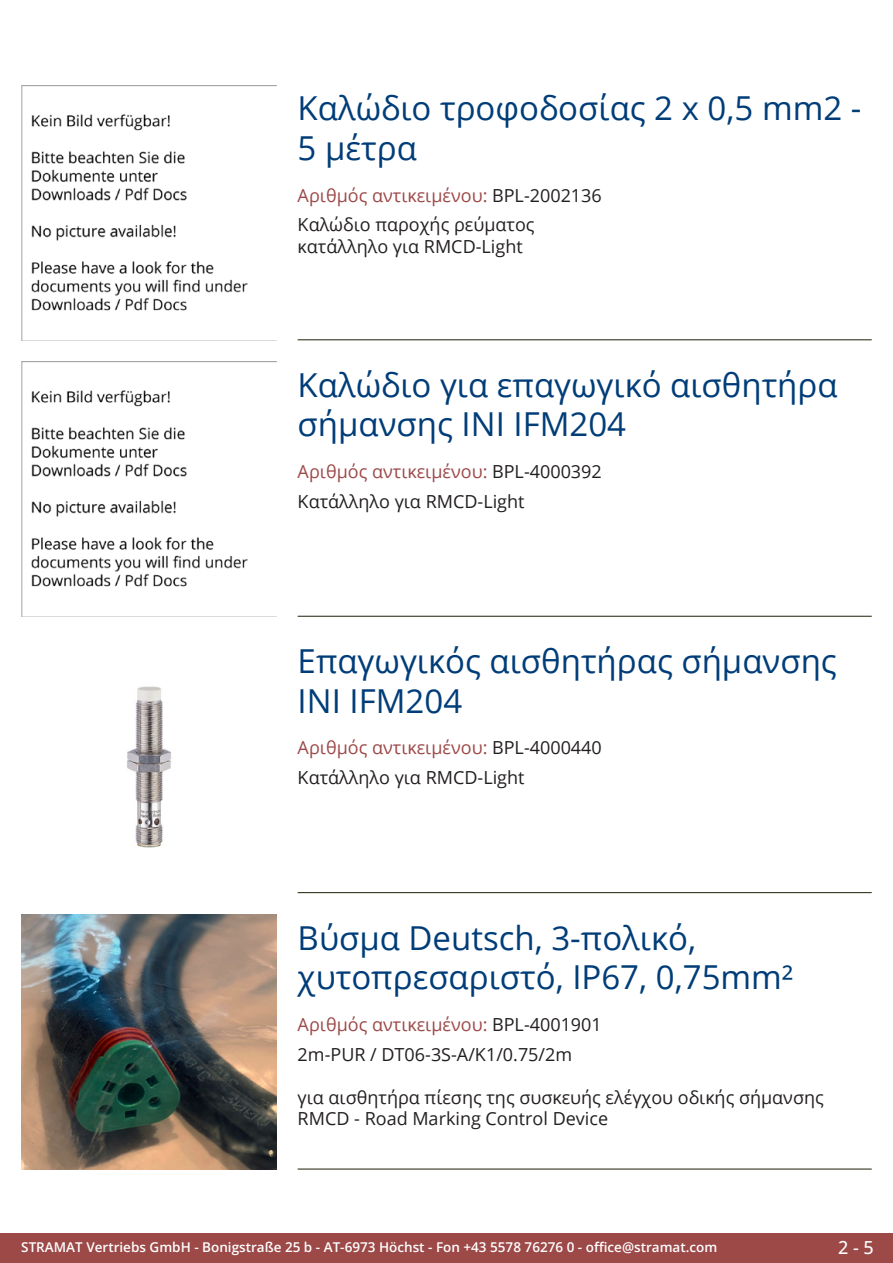
<style>
.page{position:relative;width:893px;height:1263px;background:#fff}
.page>*{position:absolute;margin:0;border:0;box-sizing:border-box;transform-origin:0 0}
.Produkttitel{font:33px/39.6px "Open Sans";color:#003d78}
.Beschreibung_Text{font:18px/21.6px "Open Sans";color:#231f20}
.TechDaten_Überschrif{font:18px "Open Sans";color:#9c4948}
.t1{font:500 18px "Open Sans";color:#fff}
.t2{font:600 13.5px "Open Sans";color:#fff}
.s1{color:#231f20}
</style>
<div class="page">
<div style="left:0;top:1233px;width:893px;height:30px;background:#9c4948"></div>
<hr style="left:298px;top:340px;width:574px;height:1px;background:#201d08">
<hr style="left:298px;top:616px;width:574px;height:1px;background:#201d08">
<hr style="left:298px;top:892px;width:574px;height:1px;background:#201d08">
<hr style="left:298px;top:1169px;width:574px;height:1px;background:#201d08">
<img style="left:21px;top:85px;width:255px;height:255px">
<img style="left:21px;top:361px;width:255px;height:256px">
<img style="left:127px;top:686px;width:45px;height:162px">
<img style="left:21px;top:914px;width:255px;height:255px">
<p class="Produkttitel" style="left:298px;top:88px;width:565px">Καλώδιο τροφοδοσίας 2 x 0,5 mm2 -<br>5 μέτρα</p>
<p class="TechDaten_Überschrif" style="left:298px;top:183px;width:306px">Αριθμός αντικειμένου: <span class="s1">BPL-2002136</span></p>
<p class="Beschreibung_Text" style="left:298px;top:214px;width:238px">Καλώδιο παροχής ρεύματος κατάλληλο για RMCD-Light</p>
<p class="Produkttitel" style="left:298px;top:364px;width:541px">Καλώδιο για επαγωγικό αισθητήρα σήμανσης INI IFM204</p>
<p class="TechDaten_Überschrif" style="left:298px;top:459px;width:306px">Αριθμός αντικειμένου: <span class="s1">BPL-4000392</span></p>
<p class="Beschreibung_Text" style="left:298px;top:490px;width:228px">Κατάλληλο για RMCD-Light</p>
<p class="Produkttitel" style="left:298px;top:640px;width:541px">Επαγωγικός αισθητήρας σήμανσης<br>INI IFM204</p>
<p class="TechDaten_Überschrif" style="left:298px;top:735px;width:306px">Αριθμός αντικειμένου: <span class="s1">BPL-4000440</span></p>
<p class="Beschreibung_Text" style="left:298px;top:766px;width:228px">Κατάλληλο για RMCD-Light</p>
<p class="Produkttitel" style="left:298px;top:917px;width:497px">Βύσμα Deutsch, 3-πολικό, χυτοπρεσαριστό, IP67, 0,75mm²</p>
<p class="TechDaten_Überschrif" style="left:298px;top:1012px;width:306px">Αριθμός αντικειμένου: <span class="s1">BPL-4001901</span></p>
<p class="Beschreibung_Text" style="left:298px;top:1043px;width:276px">2m-PUR / DT06-3S-A/K1/0.75/2m</p>
<p class="Beschreibung_Text" style="left:298px;top:1086px;width:528px">για αισθητήρα πίεσης της συσκευής ελέγχου οδικής σήμανσης<br>RMCD - Road Marking Control Device</p>
<p class="t2" style="left:21px;top:1238px;width:698px">STRAMAT Vertriebs GmbH - Bonigstraße 25 b - AT-6973 Höchst - Fon +43 5578 76276 0 - office@stramat.com</p>
<p class="t1" style="left:838px;top:1234px;width:37px">2 - 5</p>
</div>
